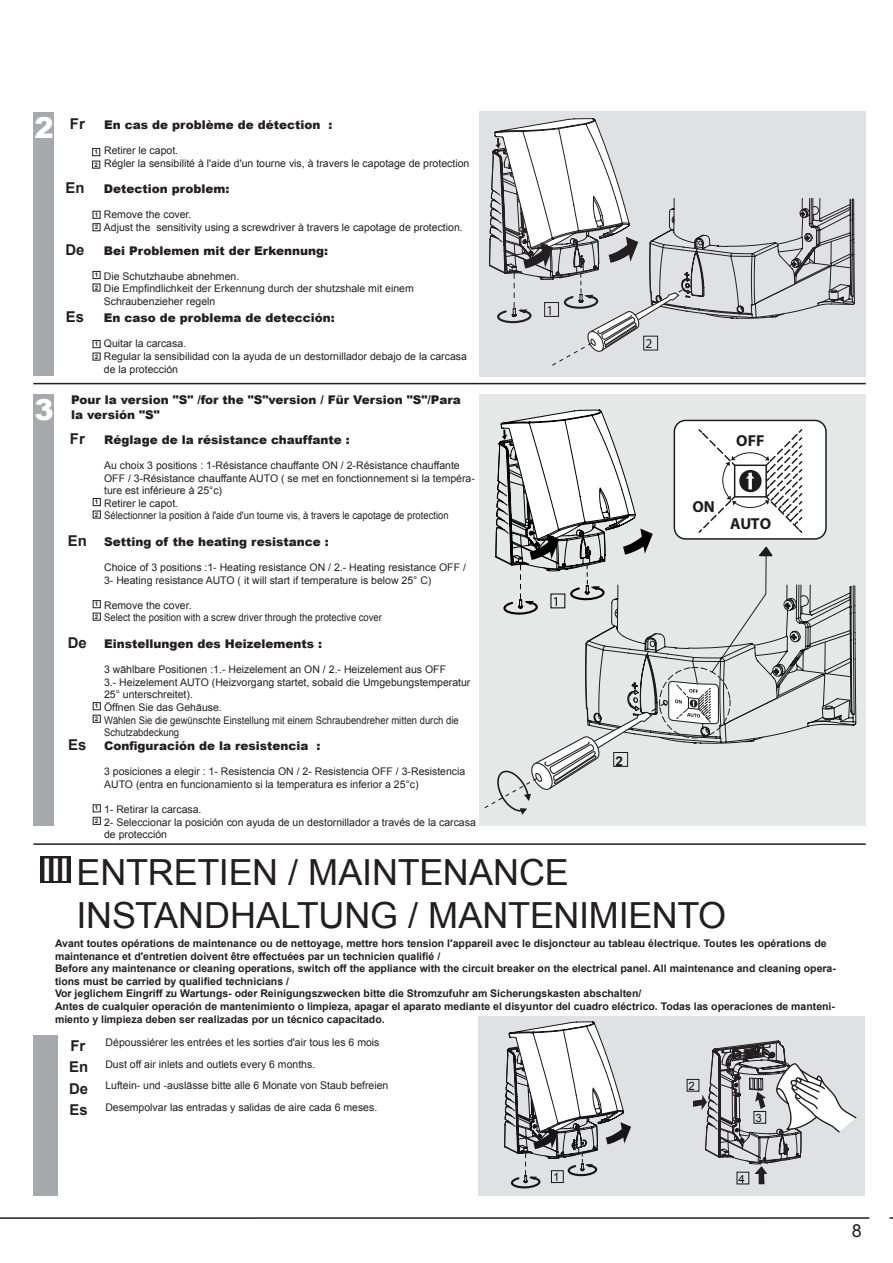
<style>
.page{position:relative;width:893px;height:1263px;background:#fff}
.page>*{position:absolute;margin:0;border:0;box-sizing:border-box;transform-origin:0 0}
.t1{font:36px "Arial";letter-spacing:-.005em;color:#231f20}
.t2{font:700 31.35px "Arial";color:#fff}
.t3{font:900 28.8px "Arial";color:#fff}
.t4{font:18px "Arial";color:#231f20}
.t5{font:700 15.9px "Myriad Pro";color:#1c1c1c}
.t6{font:700 14.85px "Arial";color:#231f20}
.t7{font:13.5px "Myriad Pro";color:#231f20}
.t8{font:700 13.5px "Arial";color:#1c1c1c}
.t9{font:13.5px "Myriad Pro";color:#000}
.t10{font:900 12px/14.4px "Arial";color:#231f20}
.t11{font:11.4px "Arial";color:#17151a}
.t12{font:10.5px/12.6px "Arial";color:#231f20}
.t13{font:700 10.5px/12.6px "Arial";color:#231f20}
.t14{font:10.5px/12.6px "Arial";color:#231f20;scale:.9 1}
.t15{font:700 6.3px "Arial";color:#231f20}
</style>
<div class="page">
<hr style="left:0;top:1217px;width:893px;height:2px;background:#231f20">
<div style="left:34px;top:113px;width:20px;height:263px;background:#a8a9ad"></div>
<hr style="left:33px;top:843px;width:833px;height:2px;background:#231f20">
<div style="left:479px;top:112px;width:387px;height:265px;background:#e0e1e3"></div>
<svg style="left:489px;top:118px;width:366px;height:248px"></svg>
<div style="left:92px;top:148px;width:8px;height:8px;border:1px solid #231f20"></div>
<div style="left:93px;top:211px;width:7px;height:8px;border:1px solid #231f20"></div>
<div style="left:93px;top:271px;width:7px;height:8px;border:1px solid #231f20"></div>
<div style="left:93px;top:340px;width:7px;height:8px;border:1px solid #231f20"></div>
<div style="left:92px;top:161px;width:8px;height:8px;border:1px solid #231f20"></div>
<div style="left:93px;top:223px;width:7px;height:8px;border:1px solid #231f20"></div>
<svg style="left:869px;top:1217px;width:24px;height:2px"></svg>
<div style="left:34px;top:1035px;width:24px;height:160px;background:#a8a9ad"></div>
<div style="left:40px;top:856px;width:31px;height:27px;background:#231f20"></div>
<div style="left:478px;top:1016px;width:387px;height:179px;background:#e0e1e3"></div>
<div style="left:687px;top:1079px;width:12px;height:12px;border:1px solid #17151a"></div>
<svg style="left:504px;top:1021px;width:127px;height:198px"></svg>
<svg style="left:693px;top:1040px;width:164px;height:144px"></svg>
<hr style="left:33px;top:383px;width:833px;height:1px;background:#231f20">
<div style="left:34px;top:394px;width:20px;height:431px;background:#a8a9ad"></div>
<div style="left:93px;top:498px;width:8px;height:8px;border:1px solid #231f20"></div>
<div style="left:93px;top:600px;width:8px;height:8px;border:1px solid #231f20"></div>
<div style="left:93px;top:702px;width:8px;height:8px;border:1px solid #231f20"></div>
<div style="left:93px;top:804px;width:8px;height:8px;border:1px solid #231f20"></div>
<div style="left:93px;top:511px;width:8px;height:7px;border:1px solid #231f20"></div>
<div style="left:93px;top:613px;width:8px;height:8px;border:1px solid #231f20"></div>
<div style="left:93px;top:715px;width:8px;height:8px;border:1px solid #231f20"></div>
<div style="left:93px;top:817px;width:8px;height:8px;border:1px solid #231f20"></div>
<div style="left:479px;top:394px;width:386px;height:432px;background:#e6e8e8"></div>
<svg style="left:484px;top:409px;width:371px;height:406px"></svg>
<p class="t3" style="left:34px;top:107px;width:21px">2</p>
<p class="t6" style="left:70px;top:114px;width:16px">Fr</p>
<p class="t6" style="left:66px;top:178px;width:21px">En</p>
<p class="t6" style="left:66px;top:239px;width:21px">De</p>
<p class="t6" style="left:66px;top:307px;width:20px">Es</p>
<p class="t10" style="left:104px;top:117px;width:230px">En cas de problème de détection :</p>
<p class="t12" style="left:104px;top:144px;width:76px">Retirer le capot.</p>
<p class="t12" style="left:104px;top:157px;width:367px">Régler la sensibilité à l'aide d'un tourne vis, à travers le capotage de protection</p>
<p class="t10" style="left:104px;top:181px;width:127px">Detection problem:</p>
<p class="t12" style="left:104px;top:208px;width:89px">Remove the cover.</p>
<p class="t12" style="left:104px;top:221px;width:360px">Adjust the sensitivity using a screwdriver à travers le capotage de protection.</p>
<p class="t10" style="left:104px;top:243px;width:226px">Bei Problemen mit der Erkennung:</p>
<p class="t12" style="left:104px;top:270px;width:137px">Die Schutzhaube abnehmen.</p>
<p class="t12" style="left:104px;top:282px;width:311px">Die Empfindlichkeit der Erkennung durch der shutzshale mit einem</p>
<p class="t12" style="left:104px;top:295px;width:113px">Schraubenzieher regeln</p>
<p class="t10" style="left:104px;top:310px;width:232px">En caso de problema de detección:</p>
<p class="t12" style="left:104px;top:338px;width:84px">Quitar la carcasa.</p>
<p class="t12" style="left:104px;top:350px;width:365px">Regular la sensibilidad con la ayuda de un destornillador debajo de la carcasa de la protección</p>
<p class="t15" style="left:94px;top:148px;width:5px">1</p>
<p class="t15" style="left:94px;top:160px;width:5px">2</p>
<p class="t15" style="left:95px;top:210px;width:5px">1</p>
<p class="t15" style="left:95px;top:223px;width:5px">2</p>
<p class="t15" style="left:95px;top:271px;width:5px">1</p>
<p class="t15" style="left:95px;top:283px;width:5px">2</p>
<p class="t15" style="left:95px;top:340px;width:5px">1</p>
<p class="t15" style="left:95px;top:352px;width:5px">2</p>
<p class="t3" style="left:34px;top:389px;width:21px">3</p>
<p class="t10" style="left:71px;top:393px;width:391px">Pour la version "S" /for the "S"version / Für Version "S"/Para la versión "S"</p>
<p class="t6" style="left:70px;top:429px;width:16px">Fr</p>
<p class="t6" style="left:68px;top:531px;width:21px">En</p>
<p class="t6" style="left:68px;top:633px;width:21px">De</p>
<p class="t6" style="left:68px;top:735px;width:20px">Es</p>
<p class="t10" style="left:104px;top:432px;width:247px">Réglage de la résistance chauffante :</p>
<p class="t12" style="left:104px;top:459px;width:372px">Au choix 3 positions : 1-Résistance chauffante ON / 2-Résistance chauffante<br>OFF / 3-Résistance chauffante AUTO ( se met en fonctionnement si la tempéra&shy;ture est inférieure à 25°c)</p>
<p class="t12" style="left:104px;top:497px;width:76px">Retirer le capot.</p>
<p class="t14" style="left:104px;top:509px;width:384px">Sélectionner la position à l'aide d'un tourne vis, à travers le capotage de protection</p>
<p class="t10" style="left:104px;top:534px;width:226px">Setting of the heating resistance :</p>
<p class="t12" style="left:104px;top:561px;width:363px">Choice of 3 positions :1- Heating resistance ON / 2.- Heating resistance OFF /</p>
<p class="t12" style="left:104px;top:574px;width:329px">3- Heating resistance AUTO ( it will start if temperature is below 25° C)</p>
<p class="t12" style="left:104px;top:599px;width:89px">Remove the cover.</p>
<p class="t14" style="left:104px;top:611px;width:310px">Select the position with a screw driver through the protective cover</p>
<p class="t10" style="left:104px;top:636px;width:219px">Einstellungen des Heizelements :</p>
<p class="t12" style="left:104px;top:663px;width:343px">3 wählbare Positionen :1.- Heizelement an ON / 2.- Heizelement aus OFF</p>
<p class="t12" style="left:104px;top:676px;width:368px">3.- Heizelement AUTO (Heizvorgang startet, sobald die Umgebungstemperatur<br>25° unterschreitet).</p>
<p class="t12" style="left:104px;top:701px;width:119px">Öffnen Sie das Gehäuse.</p>
<p class="t14" style="left:104px;top:714px;width:395px">Wählen Sie die gewünschte Einstellung mit einem Schraubendreher mitten durch die<br>Schutzabdeckung</p>
<p class="t10" style="left:104px;top:738px;width:218px">Configuración de la resistencia :</p>
<p class="t12" style="left:104px;top:765px;width:363px">3 posiciones a elegir : 1- Resistencia ON / 2- Resistencia OFF / 3-Resistencia<br>AUTO (entra en funcionamiento si la temperatura es inferior a 25°c)</p>
<p class="t12" style="left:104px;top:803px;width:99px">1- Retirar la carcasa.</p>
<p class="t12" style="left:104px;top:816px;width:373px">2- Seleccionar la posición con ayuda de un destornillador a través de la carcasa de protección</p>
<p class="t15" style="left:95px;top:498px;width:5px">1</p>
<p class="t15" style="left:95px;top:510px;width:5px">2</p>
<p class="t15" style="left:95px;top:600px;width:5px">1</p>
<p class="t15" style="left:95px;top:612px;width:5px">2</p>
<p class="t15" style="left:95px;top:702px;width:5px">1</p>
<p class="t15" style="left:95px;top:714px;width:5px">2</p>
<p class="t15" style="left:95px;top:804px;width:5px">1</p>
<p class="t15" style="left:95px;top:816px;width:5px">2</p>
<p class="t7" style="left:546px;top:302px;width:8px">1</p>
<p class="t9" style="left:553px;top:593px;width:8px">1</p>
<p class="t7" style="left:645px;top:336px;width:8px">2</p>
<h3 class="t5" style="left:736px;top:430px;width:30px">OFF</h3>
<h3 class="t5" style="left:693px;top:496px;width:24px">ON</h3>
<h3 class="t5" style="left:730px;top:513px;width:42px">AUTO</h3>
<p class="t8" style="left:615px;top:752px;width:9px">2</p>
<p class="t2" style="left:43px;top:849px;width:28px">III</p>
<p class="t1" style="left:76px;top:849px;width:494px">ENTRETIEN / MAINTENANCE</p>
<p class="t1" style="left:76px;top:892px;width:651px">INSTANDHALTUNG / MANTENIMIENTO</p>
<p class="t13" style="left:55px;top:937px;width:773px">Avant toutes opérations de maintenance ou de nettoyage, mettre hors tension l'appareil avec le disjoncteur au tableau électrique. Toutes les opérations de maintenance et d'entretien doivent être effectuées par un technicien qualifié /</p>
<p class="t13" style="left:55px;top:962px;width:782px">Before any maintenance or cleaning operations, switch off the appliance with the circuit breaker on the electrical panel. All maintenance and cleaning opera&shy;tions must be carried by qualified technicians /</p>
<p class="t13" style="left:55px;top:988px;width:588px">Vor jeglichem Eingriff zu Wartungs- oder Reinigungszwecken bitte die Stromzufuhr am Sicherungskasten abschalten/</p>
<p class="t13" style="left:55px;top:1000px;width:781px">Antes de cualquier operación de mantenimiento o limpieza, apagar el aparato mediante el disyuntor del cuadro eléctrico. Todas las operaciones de manteni&shy;miento y limpieza deben ser realizadas por un técnico capacitado.</p>
<p class="t6" style="left:70px;top:1035px;width:16px">Fr</p>
<p class="t6" style="left:69px;top:1057px;width:21px">En</p>
<p class="t6" style="left:69px;top:1079px;width:21px">De</p>
<p class="t6" style="left:70px;top:1100px;width:20px">Es</p>
<p class="t12" style="left:106px;top:1036px;width:275px">Dépoussiérer les entrées et les sorties d'air tous les 6 mois</p>
<p class="t12" style="left:105px;top:1058px;width:211px">Dust off air inlets and outlets every 6 months.</p>
<p class="t12" style="left:105px;top:1079px;width:285px">Luftein- und -auslässe bitte alle 6 Monate von Staub befreien</p>
<p class="t12" style="left:105px;top:1101px;width:273px">Desempolvar las entradas y salidas de aire cada 6 meses.</p>
<p class="t11" style="left:689px;top:1078px;width:8px">2</p>
<p class="t11" style="left:755px;top:1110px;width:8px">3</p>
<p class="t11" style="left:553px;top:1170px;width:8px">1</p>
<p class="t11" style="left:738px;top:1171px;width:8px">4</p>
<p class="t4" style="left:852px;top:1218px;width:12px">8</p>
</div>
